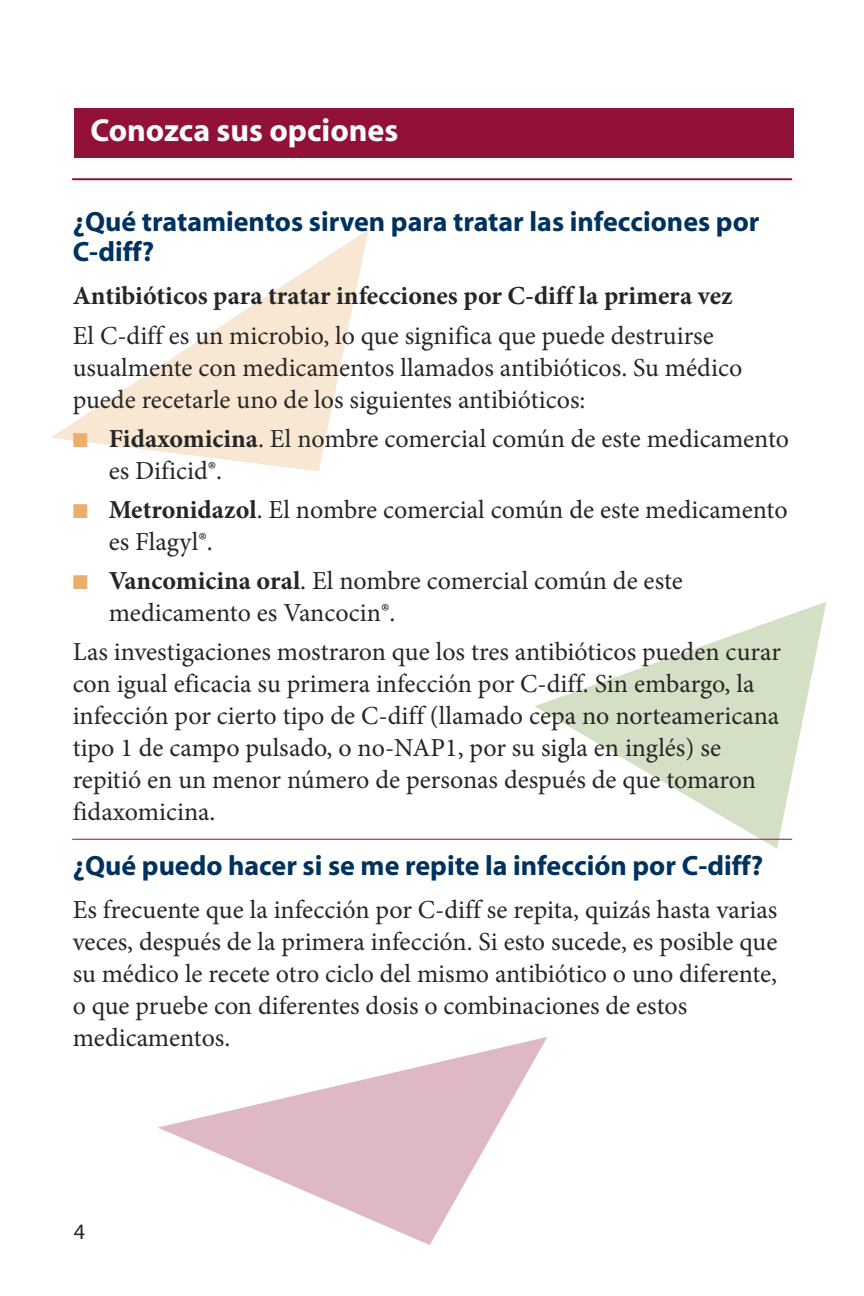
<style>
.page{position:relative;width:864px;height:1296px;background:#fff}
.page>*{position:absolute;margin:0;border:0;box-sizing:border-box;transform-origin:0 0}
.t1{font:700 32px "Myriad";color:#fff}
.t2{font:700 28px/30px "Myriad";color:#00325f}
.t3{font:26px/32px "Minion Pro";color:#272627}
.t4{font:700 26px "Minion Pro";color:#272627}
.t5{font:22px "Myriad";color:#272627}
.s1{color:#e9af6b}
.s2{font-weight:700}
</style>
<div class="page">
<svg style="left:158px;top:1037px;width:389px;height:208px"></svg>
<svg style="left:51px;top:229px;width:318px;height:242px"></svg>
<svg style="left:534px;top:602px;width:292px;height:247px"></svg>
<hr style="left:72px;top:178px;width:720px;height:2px;background:#911138">
<hr style="left:72px;top:839px;width:720px;height:1px;background:#911138">
<div style="left:74px;top:108px;width:720px;height:49px;background:#911138"></div>
<p class="t1" style="left:90px;top:118px;width:309px">Conozca sus opciones</p>
<p class="t2" style="left:73px;top:209px;width:688px">¿Qué tratamientos sirven para tratar las infecciones por<br>C-diff?</p>
<p class="t4" style="left:73px;top:286px;width:662px">Antibióticos para tratar infecciones por C-diff la primera vez</p>
<p class="t3" style="left:73px;top:322px;width:671px">El C-diff es un microbio, lo que significa que puede destruirse usualmente con medicamentos llamados antibióticos. Su médico puede recetarle uno de los siguientes antibióticos:</p>
<p class="t3" style="left:109px;top:425px;width:682px;text-indent:-36px"><span class="s1">■</span> <span class="s2">Fidaxomicina</span>. El nombre comercial común de este medicamento es Dificid®.</p>
<p class="t3" style="left:109px;top:496px;width:680px;text-indent:-36px"><span class="s1">■</span> <span class="s2">Metronidazol</span>. El nombre comercial común de este medicamento es Flagyl®.</p>
<p class="t3" style="left:109px;top:567px;width:576px;text-indent:-36px"><span class="s1">■</span> <span class="s2">Vancomicina oral</span>. El nombre comercial común de este medicamento es Vancocin®.</p>
<p class="t3" style="left:73px;top:638px;width:710px">Las investigaciones mostraron que los tres antibióticos pueden curar con igual eficacia su primera infección por C-diff. Sin embargo, la infección por cierto tipo de C-diff (llamado cepa no norteamericana tipo 1 de campo pulsado, o no-NAP1, por su sigla en inglés) se repitió en un menor número de personas después de que tomaron fidaxomicina.</p>
<p class="t2" style="left:73px;top:853px;width:692px">¿Qué puedo hacer si se me repite la infección por C-diff?</p>
<p class="t3" style="left:73px;top:896px;width:706px">Es frecuente que la infección por C-diff se repita, quizás hasta varias veces, después de la primera infección. Si esto sucede, es posible que su médico le recete otro ciclo del mismo antibiótico o uno diferente, o que pruebe con diferentes dosis o combinaciones de estos medicamentos.</p>
<p class="t5" style="left:74px;top:1224px;width:13px">4</p>
</div>
